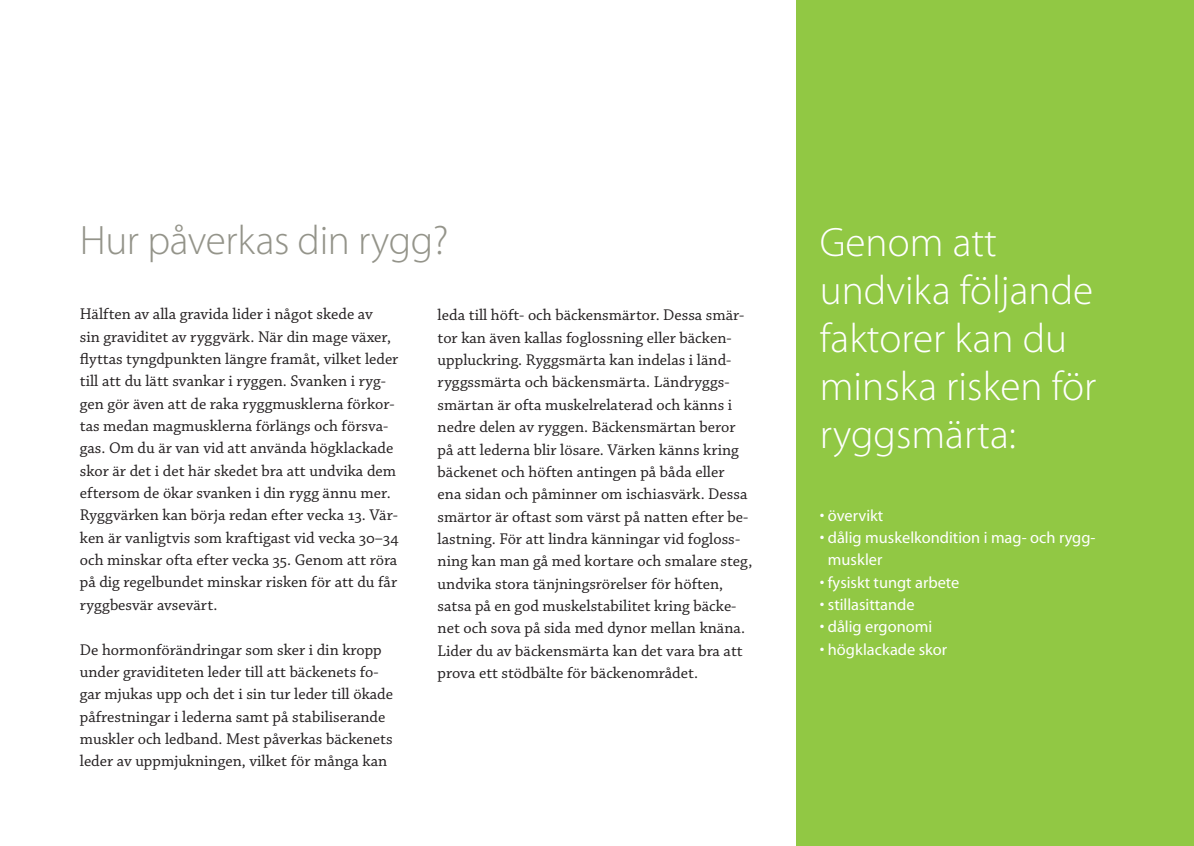
<style>
.page{position:relative;width:1194px;height:846px;background:#fff}
.page>*{position:absolute;margin:0;border:0;box-sizing:border-box;transform-origin:0 0}
.t1{font:300 41.3px/48.1px "Myriad Pro";color:#fff}
.t2{font:300 41.3px "Myriad Pro";letter-spacing:-.01em;color:#94948a}
.t3{font:16.28px/22.4px "Chaparral Pro";color:#231f20}
.t4{font:16.28px/22.4px "Myriad";color:#fff}
</style>
<div class="page">
<div style="left:795px;top:0;width:398px;height:846px;background:#91c844"></div>
<h1 class="t2" style="left:80px;top:224px;width:370px">Hur påverkas din rygg?</h1>
<p class="t3" style="left:80px;top:304px;width:320px">Hälften av alla gravida lider i något skede av<br>sin graviditet av ryggvärk. När din mage växer, flyttas tyngdpunkten längre framåt, vilket leder till att du lätt svankar i ryggen. Svanken i ryg&shy;gen gör även att de raka ryggmusklerna förkor&shy;tas medan magmusklerna förlängs och försva&shy;gas. Om du är van vid att använda högklackade skor är det i det här skedet bra att undvika dem eftersom de ökar svanken i din rygg ännu mer.<br>Ryggvärken kan börja redan efter vecka 13. Vär&shy;ken är vanligtvis som kraftigast vid vecka 30–34 och minskar ofta efter vecka 35. Genom att röra på dig regelbundet minskar risken för att du får ryggbesvär avsevärt.</p>
<p class="t3" style="left:80px;top:639px;width:314px">De hormonförändringar som sker i din kropp under graviditeten leder till att bäckenets fo&shy;gar mjukas upp och det i sin tur leder till ökade påfrestningar i lederna samt på stabiliserande muskler och ledband. Mest påverkas bäckenets leder av uppmjukningen, vilket för många kan</p>
<p class="t3" style="left:437px;top:305px;width:316px">leda till höft- och bäckensmärtor. Dessa smär&shy;tor kan även kallas foglossning eller bäcken&shy;uppluckring. Ryggsmärta kan indelas i länd&shy;ryggssmärta och bäckensmärta. Ländryggs&shy;smärtan är ofta muskelrelaterad och känns i nedre delen av ryggen. Bäckensmärtan beror på att lederna blir lösare. Värken känns kring bäckenet och höften antingen på båda eller<br>ena sidan och påminner om ischiasvärk. Dessa smärtor är oftast som värst på natten efter be&shy;lastning. För att lindra känningar vid fogloss&shy;ning kan man gå med kortare och smalare steg, undvika stora tänjningsrörelser för höften, satsa på en god muskelstabilitet kring bäcke&shy;net och sova på sida med dynor mellan knäna.<br>Lider du av bäckensmärta kan det vara bra att prova ett stödbälte för bäckenområdet.</p>
<h1 class="t1" style="left:819px;top:220px;width:278px">Genom att undvika följande faktorer kan du minska risken för ryggsmärta:</h1>
<p class="t4" style="left:819px;top:505px;width:65px">• övervikt</p>
<p class="t4" style="left:827px;top:527px;width:269px;text-indent:-8px">• dålig muskelkondition i mag- och rygg&shy;muskler</p>
<p class="t4" style="left:819px;top:572px;width:141px">• fysiskt tungt arbete</p>
<p class="t4" style="left:819px;top:594px;width:96px">• stillasittande</p>
<p class="t4" style="left:819px;top:617px;width:114px">• dålig ergonomi</p>
<p class="t4" style="left:819px;top:639px;width:129px">• högklackade skor</p>
</div>
